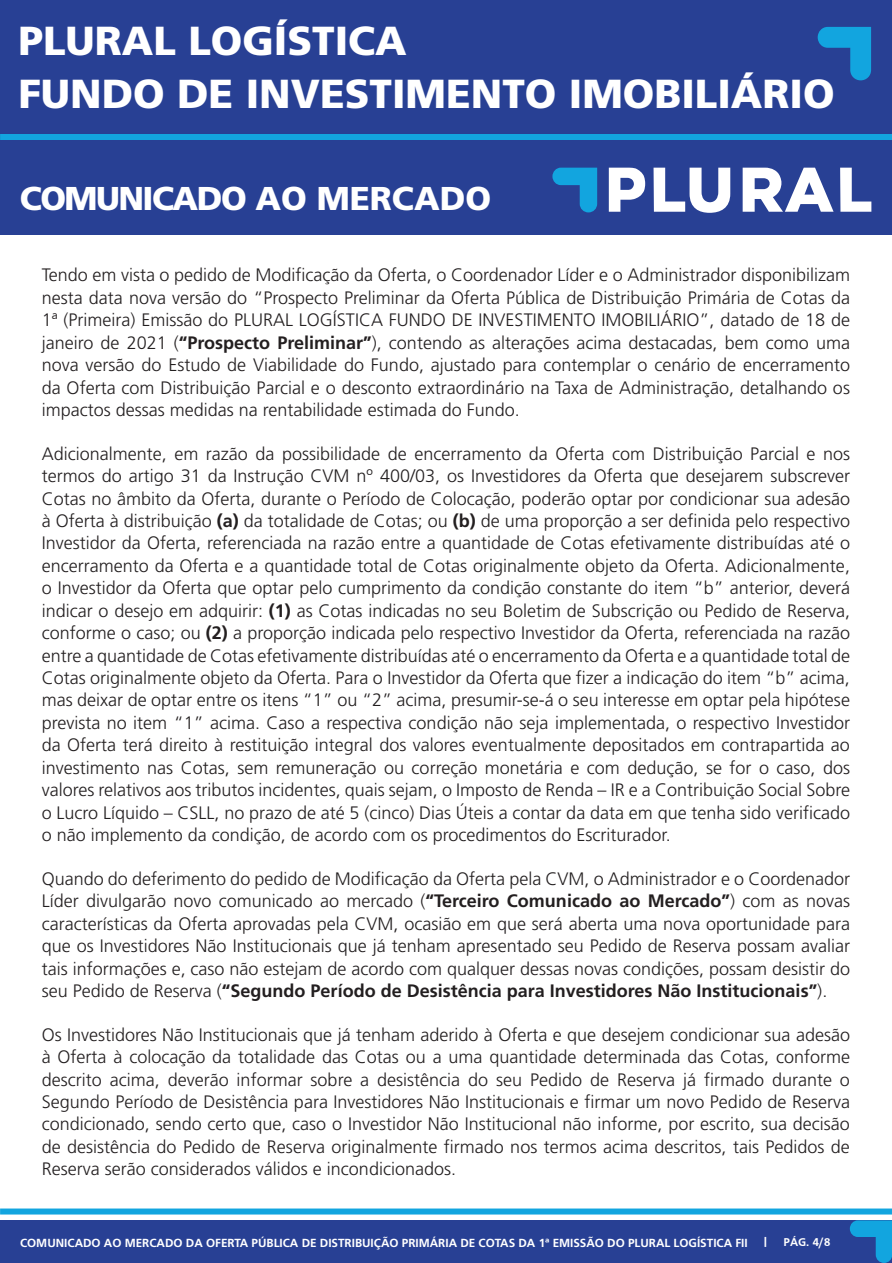
<style>
.page{position:relative;width:892px;height:1263px;background:#fff}
.page>*{position:absolute;margin:0;border:0;box-sizing:border-box;transform-origin:0 0}
.t1{font:40.5px/52.5px "Frutiger LT 75 Blk";color:#fff}
.t2{font:33px "Frutiger LT 75 Blk";letter-spacing:-.045em;color:#fff}
.t3{font:300 18px/22.4px "Frutiger";color:#231f20;text-align:justify}
.t4{font:11.7px "Frutiger LT 65 Bd";color:#fff}
.t5{font:700 11.7px "Frutiger";color:#fff}
.s1{font-family:"Frutiger LT 65 Bd";font-weight:400}
</style>
<div class="page">
<div style="left:0;top:0;width:891px;height:234px;background:#284094"></div>
<svg style="left:608px;top:168px;width:37px;height:44px"></svg>
<svg style="left:742px;top:168px;width:91px;height:44px"></svg>
<svg style="left:653px;top:168px;width:77px;height:45px"></svg>
<svg style="left:840px;top:168px;width:31px;height:44px"></svg>
<svg style="left:552px;top:168px;width:45px;height:44px"></svg>
<svg style="left:817px;top:27px;width:54px;height:53px"></svg>
<div style="left:0;top:1220px;width:891px;height:42px;background:#284094"></div>
<svg style="left:849px;top:1220px;width:42px;height:42px"></svg>
<div style="left:0;top:134px;width:891px;height:6px;background:#12a5df"></div>
<div style="left:0;top:1208px;width:891px;height:6px;background:#12a5df"></div>
<h1 class="t1" style="left:18px;top:15px;width:817px">PLURAL LOGÍSTICA<br>FUNDO DE INVESTIMENTO IMOBILIÁRIO</h1>
<h2 class="t2" style="left:20px;top:179px;width:472px">COMUNICADO AO MERCADO</h2>
<p class="t3" style="left:42px;top:264px;width:809px">Tendo em vista o pedido de Modificação da Oferta, o Coordenador Líder e o Administrador disponibilizam nesta data nova versão do “Prospecto Preliminar da Oferta Pública de Distribuição Primária de Cotas da 1ª (Primeira) Emissão do PLURAL LOGÍSTICA FUNDO DE INVESTIMENTO IMOBILIÁRIO”, datado de 18 de janeiro de 2021 (<span class="s1">“Prospecto Preliminar”</span>), contendo as alterações acima destacadas, bem como uma nova versão do Estudo de Viabilidade do Fundo, ajustado para contemplar o cenário de encerramento da Oferta com Distribuição Parcial e o desconto extraordinário na Taxa de Administração, detalhando os impactos dessas medidas na rentabilidade estimada do Fundo.</p>
<p class="t3" style="left:42px;top:442px;width:809px">Adicionalmente, em razão da possibilidade de encerramento da Oferta com Distribuição Parcial e nos termos do artigo 31 da Instrução CVM nº 400/03, os Investidores da Oferta que desejarem subscrever Cotas no âmbito da Oferta, durante o Período de Colocação, poderão optar por condicionar sua adesão à Oferta à distribuição <span class="s1">(a)</span> da totalidade de Cotas; ou <span class="s1">(b)</span> de uma proporção a ser definida pelo respectivo Investidor da Oferta, referenciada na razão entre a quantidade de Cotas efetivamente distribuídas até o encerramento da Oferta e a quantidade total de Cotas originalmente objeto da Oferta. Adicionalmente, o Investidor da Oferta que optar pelo cumprimento da condição constante do item “b” anterior, deverá indicar o desejo em adquirir: <span class="s1">(1)</span> as Cotas indicadas no seu Boletim de Subscrição ou Pedido de Reserva, conforme o caso; ou <span class="s1">(2)</span> a proporção indicada pelo respectivo Investidor da Oferta, referenciada na razão entre a quantidade de Cotas efetivamente distribuídas até o encerramento da Oferta e a quantidade total de Cotas originalmente objeto da Oferta. Para o Investidor da Oferta que fizer a indicação do item “b” acima, mas deixar de optar entre os itens “1” ou “2” acima, presumir-se-á o seu interesse em optar pela hipótese prevista no item “1” acima. Caso a respectiva condição não seja implementada, o respectivo Investidor da Oferta terá direito à restituição integral dos valores eventualmente depositados em contrapartida ao investimento nas Cotas, sem remuneração ou correção monetária e com dedução, se for o caso, dos valores relativos aos tributos incidentes, quais sejam, o Imposto de Renda – IR e a Contribuição Social Sobre o Lucro Líquido – CSLL, no prazo de até 5 (cinco) Dias Úteis a contar da data em que tenha sido verificado o não implemento da condição, de acordo com os procedimentos do Escriturador.</p>
<p class="t3" style="left:42px;top:867px;width:809px">Quando do deferimento do pedido de Modificação da Oferta pela CVM, o Administrador e o Coordenador Líder divulgarão novo comunicado ao mercado (<span class="s1">“Terceiro Comunicado ao Mercado”</span>) com as novas características da Oferta aprovadas pela CVM, ocasião em que será aberta uma nova oportunidade para que os Investidores Não Institucionais que já tenham apresentado seu Pedido de Reserva possam avaliar tais informações e, caso não estejam de acordo com qualquer dessas novas condições, possam desistir do seu Pedido de Reserva (<span class="s1">“Segundo Período de Desistência para Investidores Não Institucionais”</span>).</p>
<p class="t3" style="left:42px;top:1023px;width:809px">Os Investidores Não Institucionais que já tenham aderido à Oferta e que desejem condicionar sua adesão à Oferta à colocação da totalidade das Cotas ou a uma quantidade determinada das Cotas, conforme descrito acima, deverão informar sobre a desistência do seu Pedido de Reserva já firmado durante o Segundo Período de Desistência para Investidores Não Institucionais e firmar um novo Pedido de Reserva condicionado, sendo certo que, caso o Investidor Não Institucional não informe, por escrito, sua decisão de desistência do Pedido de Reserva originalmente firmado nos termos acima descritos, tais Pedidos de Reserva serão considerados válidos e incondicionados.</p>
<p class="t4" style="left:20px;top:1235px;width:749px">COMUNICADO AO MERCADO DA OFERTA PÚBLICA DE DISTRIBUIÇÃO PRIMÁRIA DE COTAS DA 1ª EMISSÃO DO PLURAL LOGÍSTICA FII <sup>|</sup></p>
<p class="t5" style="left:783px;top:1235px;width:48px">PÁG. 4/8</p>
</div>
